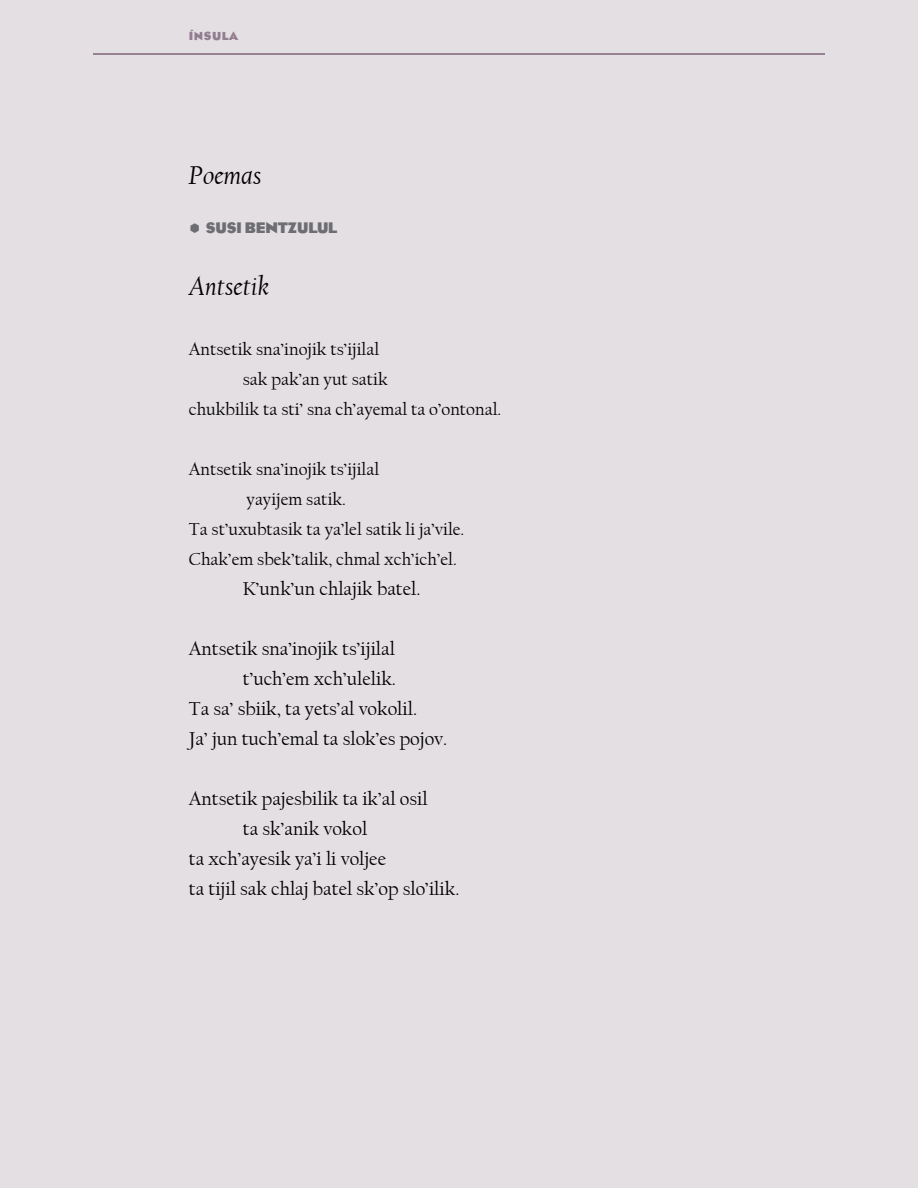
<style>
.page{position:relative;width:918px;height:1188px;background:#e4dfe3}
.page>*{position:absolute;margin:0;border:0;box-sizing:border-box;transform-origin:0 0}
.Titulos{font:italic 27px "Californian FB";color:#000}
.Texto{font:19.5px "Californian FB";color:#000}
.Texto-2{font:18px "Californian FB";color:#000}
.t1{font:700 13.5px "OPTI Eagle";color:#6d6e71}
.t2{font:700 12px "Eagle";letter-spacing:.045em;color:#937e8f}
</style>
<div class="page">
<hr style="left:93px;top:54px;width:732px;height:1px;background:#4c2744">
<p class="t2" style="left:189px;top:30px;width:51px">ÍNSULA</p>
<p class="Titulos" style="left:189px;top:161px;width:74px">Poemas</p>
<p class="t1" style="left:201px;top:218px;width:138px">¥ SUSI BENTZULUL</p>
<p class="Titulos" style="left:189px;top:272px;width:82px">Antsetik</p>
<p class="Texto-2" style="left:189px;top:340px;width:192px">Antsetik sna’inojik ts’ijilal</p>
<p class="Texto-2" style="left:243px;top:370px;width:147px">sak pak’an yut satik</p>
<p class="Texto-2" style="left:189px;top:400px;width:314px">chukbilik ta sti’ sna ch’ayemal ta o’ontonal.</p>
<p class="Texto-2" style="left:189px;top:460px;width:192px">Antsetik sna’inojik ts’ijilal</p>
<p class="Texto-2" style="left:247px;top:490px;width:101px">yayijem satik.</p>
<p class="Texto-2" style="left:189px;top:520px;width:277px">Ta st’uxubtasik ta ya’lel satik li ja’vile.</p>
<p class="Texto-2" style="left:189px;top:550px;width:270px">Chak’em sbek’talik, chmal xch’ich’el.</p>
<p class="Texto" style="left:243px;top:578px;width:179px">K’unk’un chlajik batel.</p>
<p class="Texto" style="left:189px;top:638px;width:208px">Antsetik sna’inojik ts’ijilal</p>
<p class="Texto" style="left:243px;top:668px;width:155px">t’uch’em xch’ulelik.</p>
<p class="Texto" style="left:189px;top:698px;width:230px">Ta sa’ sbiik, ta yets’al vokolil.</p>
<p class="Texto" style="left:189px;top:728px;width:260px">Ja’ jun tuch’emal ta slok’es pojov.</p>
<p class="Texto" style="left:189px;top:788px;width:240px">Antsetik pajesbilik ta ik’al osil</p>
<p class="Texto" style="left:243px;top:818px;width:126px">ta sk’anik vokol</p>
<p class="Texto" style="left:189px;top:848px;width:199px">ta xch’ayesik ya’i li voljee</p>
<p class="Texto" style="left:189px;top:878px;width:272px">ta tijil sak chlaj batel sk’op slo’ilik.</p>
</div>
